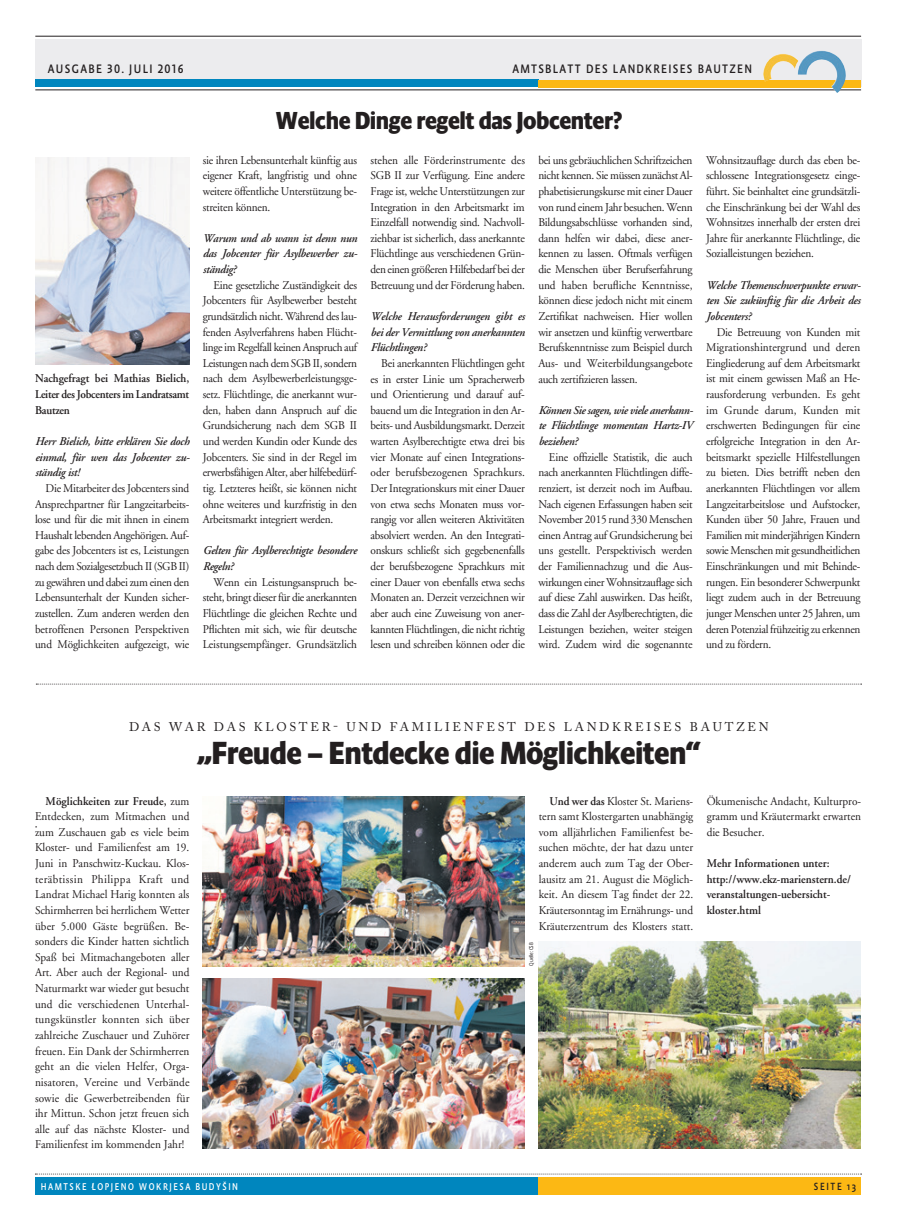
<style>
.page{position:relative;width:897px;height:1230px;background:#fff}
.page>*{position:absolute;margin:0;border:0;box-sizing:border-box;transform-origin:0 0}
.t1{font:700 32.5px "Absara Sans Head OT";letter-spacing:-.02em;color:#231f20}
.t2{font:700 25px "Absara Sans Head OT";letter-spacing:-.02em;color:#231f20}
.t3{font:12.5px "Adobe Caslon Pro";letter-spacing:.215em;color:#231f20}
.t4{font:12.5px "Absara Sans Head OT";letter-spacing:.1em;color:#231f20}
.t5{font:11.88px/15.6px "Adobe Garamond";letter-spacing:-.02em;color:#231f20;text-align:justify;scale:.95 1}
.t6{font:italic 600 11.88px/15.6px "Adobe Garamond";letter-spacing:-.02em;color:#231f20;text-align:justify;scale:.95 1}
.t7{font:600 11.88px/15.6px "Adobe Garamond";color:#231f20;scale:.95 1}
.t8{font:10.62px "Absara Sans Head OT";letter-spacing:.16em;color:#231f20;scale:.95 1}
.t9{font:10px "Absara Sans Head OT";letter-spacing:.16em;color:#fff;scale:.95 1}
.t10{font:300 5.62px "Absara Sans Head OT";letter-spacing:-.02em;color:#231f20}
.s1{font-weight:600}
</style>
<div class="page">
<div style="left:35px;top:1177px;width:504px;height:17px;background:#0086be"></div>
<div style="left:538px;top:1177px;width:323px;height:18px;background:#fcb814"></div>
<svg style="left:35px;top:1173px;width:827px;height:1px"></svg>
<div style="left:35px;top:39px;width:826px;height:48px;background:#ececee"></div>
<div style="left:35px;top:80px;width:504px;height:7px;background:#0086be"></div>
<div style="left:538px;top:80px;width:323px;height:7px;background:#fcb814"></div>
<hr style="left:35px;top:90px;width:826px;height:1px;background:#231f20">
<hr style="left:35px;top:36px;width:826px;height:1px;background:#231f20">
<img style="left:762px;top:51px;width:85px;height:42px">
<svg style="left:36px;top:684px;width:826px;height:1px"></svg>
<img style="left:203px;top:796px;width:321px;height:170px">
<img style="left:203px;top:978px;width:321px;height:170px">
<img style="left:538px;top:941px;width:322px;height:207px">
<img style="left:35px;top:157px;width:154px;height:208px">
<p class="t4" style="left:48px;top:61px;width:137px">AUSGABE 30. JULI 2016</p>
<p class="t4" style="left:512px;top:61px;width:241px">AMTSBLATT DES LANDKREISES BAUTZEN</p>
<p class="t7" style="left:35px;top:371px;width:164px;text-align:justify">Nachgefragt bei Mathias Bielich, Leiter des Jobcenters im Landratsamt Bautzen</p>
<p class="t6" style="left:35px;top:434px;width:164px">Herr Bielich, bitte erklären Sie doch einmal, für wen das Jobcenter zu&shy;ständig ist!</p>
<p class="t5" style="left:35px;top:480px;width:164px;text-indent:11px">Die Mitarbeiter des Jobcenters sind Ansprechpartner für Langzeitarbeits&shy;lose und für die mit ihnen in einem Haushalt lebenden Angehörigen. Auf&shy;gabe des Jobcenters ist es, Leistungen nach dem Sozialgesetzbuch II (SGB II) zu gewähren und dabei zum einen den Lebensunterhalt der Kunden sicher&shy;zustellen. Zum anderen werden den betroffenen Personen Perspektiven und Möglichkeiten aufgezeigt, wie</p>
<h2 class="t2" style="left:275px;top:105px;width:348px">Welche Dinge regelt das Jobcenter?</h2>
<p class="t5" style="left:203px;top:152px;width:164px">sie ihren Lebensunterhalt künftig aus eigener Kraft, langfristig und ohne weitere öffentliche Unterstützung be&shy;streiten können.</p>
<p class="t6" style="left:203px;top:230px;width:164px">Warum und ab wann ist denn nun das Jobcenter für Asylbewerber zu&shy;ständig?</p>
<p class="t5" style="left:203px;top:277px;width:164px;text-indent:11px">Eine gesetzliche Zuständigkeit des Jobcenters für Asylbewerber besteht grundsätzlich nicht. Während des lau&shy;fenden Asylverfahrens haben Flücht&shy;linge im Regelfall keinen Anspruch auf Leistungen nach dem SGB II, sondern nach dem Asylbewerberleistungsge&shy;setz. Flüchtlinge, die anerkannt wur&shy;den, haben dann Anspruch auf die Grundsicherung nach dem SGB II und werden Kundin oder Kunde des Jobcenters. Sie sind in der Regel im erwerbsfähigen Alter, aber hilfebedürf&shy;tig. Letzteres heißt, sie können nicht ohne weiteres und kurzfristig in den Arbeitsmarkt integriert werden.</p>
<p class="t6" style="left:203px;top:543px;width:164px">Gelten für Asylberechtigte besondere<br>Regeln?</p>
<p class="t5" style="left:203px;top:574px;width:164px;text-indent:11px">Wenn ein Leistungsanspruch be&shy;steht, bringt dieser für die anerkannten Flüchtlinge die gleichen Rechte und Pflichten mit sich, wie für deutsche Leistungsempfänger. Grundsätzlich</p>
<p class="t5" style="left:370px;top:152px;width:164px">stehen alle Förderinstrumente des SGB II zur Verfügung. Eine andere Frage ist, welche Unterstützungen zur Integration in den Arbeitsmarkt im Einzelfall notwendig sind. Nachvoll&shy;ziehbar ist sicherlich, dass anerkannte Flüchtlinge aus verschiedenen Grün&shy;den einen größeren Hilfebedarf bei der Betreuung und der Förderung haben.</p>
<p class="t6" style="left:370px;top:309px;width:164px">Welche Herausforderungen gibt es bei der Vermittlung von anerkannten Flüchtlingen?</p>
<p class="t5" style="left:370px;top:355px;width:164px;text-indent:11px">Bei anerkannten Flüchtlingen geht es in erster Linie um Spracherwerb und Orientierung und darauf auf&shy;bauend um die Integration in den Ar&shy;beits- und Ausbildungsmarkt. Derzeit warten Asylberechtigte etwa drei bis vier Monate auf einen Integrations&shy;oder berufsbezogenen Sprachkurs.<br>Der Integrationskurs mit einer Dauer von etwa sechs Monaten muss vor&shy;rangig vor allen weiteren Aktivitäten absolviert werden. An den Integrati&shy;onskurs schließt sich gegebenenfalls der berufsbezogene Sprachkurs mit einer Dauer von ebenfalls etwa sechs Monaten an. Derzeit verzeichnen wir aber auch eine Zuweisung von aner&shy;kannten Flüchtlingen, die nicht richtig lesen und schreiben können oder die</p>
<p class="t5" style="left:538px;top:152px;width:164px">bei uns gebräuchlichen Schriftzeichen nicht kennen. Sie müssen zunächst Al&shy;phabetisierungskurse mit einer Dauer von rund einem Jahr besuchen. Wenn Bildungsabschlüsse vorhanden sind, dann helfen wir dabei, diese aner&shy;kennen zu lassen. Oftmals verfügen die Menschen über Berufserfahrung und haben berufliche Kenntnisse, können diese jedoch nicht mit einem Zertifikat nachweisen. Hier wollen wir ansetzen und künftig verwertbare Berufskenntnisse zum Beispiel durch Aus- und Weiterbildungsangebote auch zertifizieren lassen.</p>
<p class="t6" style="left:538px;top:402px;width:164px">Können Sie sagen, wie viele anerkann&shy;te Flüchtlinge momentan Hartz-IV beziehen?</p>
<p class="t5" style="left:538px;top:449px;width:164px;text-indent:11px">Eine offizielle Statistik, die auch nach anerkannten Flüchtlingen diffe&shy;renziert, ist derzeit noch im Aufbau.<br>Nach eigenen Erfassungen haben seit November 2015 rund 330 Menschen einen Antrag auf Grundsicherung bei uns gestellt. Perspektivisch werden der Familiennachzug und die Aus&shy;wirkungen einer Wohnsitzauflage sich auf diese Zahl auswirken. Das heißt, dass die Zahl der Asylberechtigten, die Leistungen beziehen, weiter steigen wird. Zudem wird die sogenannte</p>
<p class="t5" style="left:706px;top:152px;width:164px">Wohnsitzauflage durch das eben be&shy;schlossene Integrationsgesetz einge&shy;führt. Sie beinhaltet eine grundsätzli&shy;che Einschränkung bei der Wahl des Wohnsitzes innerhalb der ersten drei Jahre für anerkannte Flüchtlinge, die Sozialleistungen beziehen.</p>
<p class="t6" style="left:706px;top:277px;width:164px">Welche Themenschwerpunkte erwar&shy;ten Sie zukünftig für die Arbeit des Jobcenters?</p>
<p class="t5" style="left:706px;top:324px;width:164px;text-indent:11px">Die Betreuung von Kunden mit Migrationshintergrund und deren Eingliederung auf dem Arbeitsmarkt ist mit einem gewissen Maß an He&shy;rausforderung verbunden. Es geht im Grunde darum, Kunden mit erschwerten Bedingungen für eine erfolgreiche Integration in den Ar&shy;beitsmarkt spezielle Hilfestellungen zu bieten. Dies betrifft neben den anerkannten Flüchtlingen vor allem Langzeitarbeitslose und Aufstocker, Kunden über 50 Jahre, Frauen und Familien mit minderjährigen Kindern sowie Menschen mit gesundheitlichen Einschränkungen und mit Behinde&shy;rungen. Ein besonderer Schwerpunkt liegt zudem auch in der Betreuung junger Menschen unter 25 Jahren, um deren Potenzial frühzeitig zu erkennen und zu fördern.</p>
<p class="t3" style="left:129px;top:719px;width:641px">DAS WAR DAS KLOSTER- UND FAMILIENFEST DES LANDKREISES BAUTZEN</p>
<h1 class="t1" style="left:197px;top:733px;width:505px">„Freude – Entdecke die Möglichkeiten“</h1>
<p class="t5" style="left:35px;top:793px;width:164px;text-indent:11px"><span class="s1">Möglichkeiten zur Freude,</span> zum Entdecken, zum Mitmachen und zum Zuschauen gab es viele beim Kloster- und Familienfest am 19.<br>Juni in Panschwitz-Kuckau. Klos&shy;teräbtissin Philippa Kraft und Landrat Michael Harig konnten als Schirmherren bei herrlichem Wetter über 5.000 Gäste begrüßen. Be&shy;sonders die Kinder hatten sichtlich Spaß bei Mitmachangeboten aller Art. Aber auch der Regional- und Naturmarkt war wieder gut besucht und die verschiedenen Unterhal&shy;tungskünstler konnten sich über zahlreiche Zuschauer und Zuhörer freuen. Ein Dank der Schirmherren geht an die vielen Helfer, Orga&shy;nisatoren, Vereine und Verbände sowie die Gewerbetreibenden für ihr Mittun. Schon jetzt freuen sich alle auf das nächste Kloster- und Familienfest im kommenden Jahr!</p>
<p class="t5" style="left:538px;top:793px;width:164px;text-indent:11px"><span class="s1">Und wer das</span> Kloster St. Mariens&shy;tern samt Klostergarten unabhängig vom alljährlichen Familienfest be&shy;suchen möchte, der hat dazu unter anderem auch zum Tag der Ober&shy;lausitz am 21. August die Möglich&shy;keit. An diesem Tag findet der 22.<br>Kräutersonntag im Ernährungs- und Kräuterzentrum des Klosters statt.</p>
<p class="t5" style="left:706px;top:793px;width:164px">Ökumenische Andacht, Kulturpro&shy;gramm und Kräutermarkt erwarten die Besucher.</p>
<p class="t7" style="left:706px;top:855px;width:153px">Mehr Informationen unter: http://www.ekz-marienstern.de/ veranstaltungen-uebersicht&shy;kloster.html</p>
<p class="t10" style="left:527px;top:965px;width:25px;rotate:-90deg">Quelle: CSB</p>
<p class="t9" style="left:41px;top:1180px;width:209px">HAMTSKE <sup>/</sup>LOPJENO WOKRJESA BUDYŠIN</p>
<p class="t8" style="left:813px;top:1179px;width:46px">SEITE 13</p>
</div>
